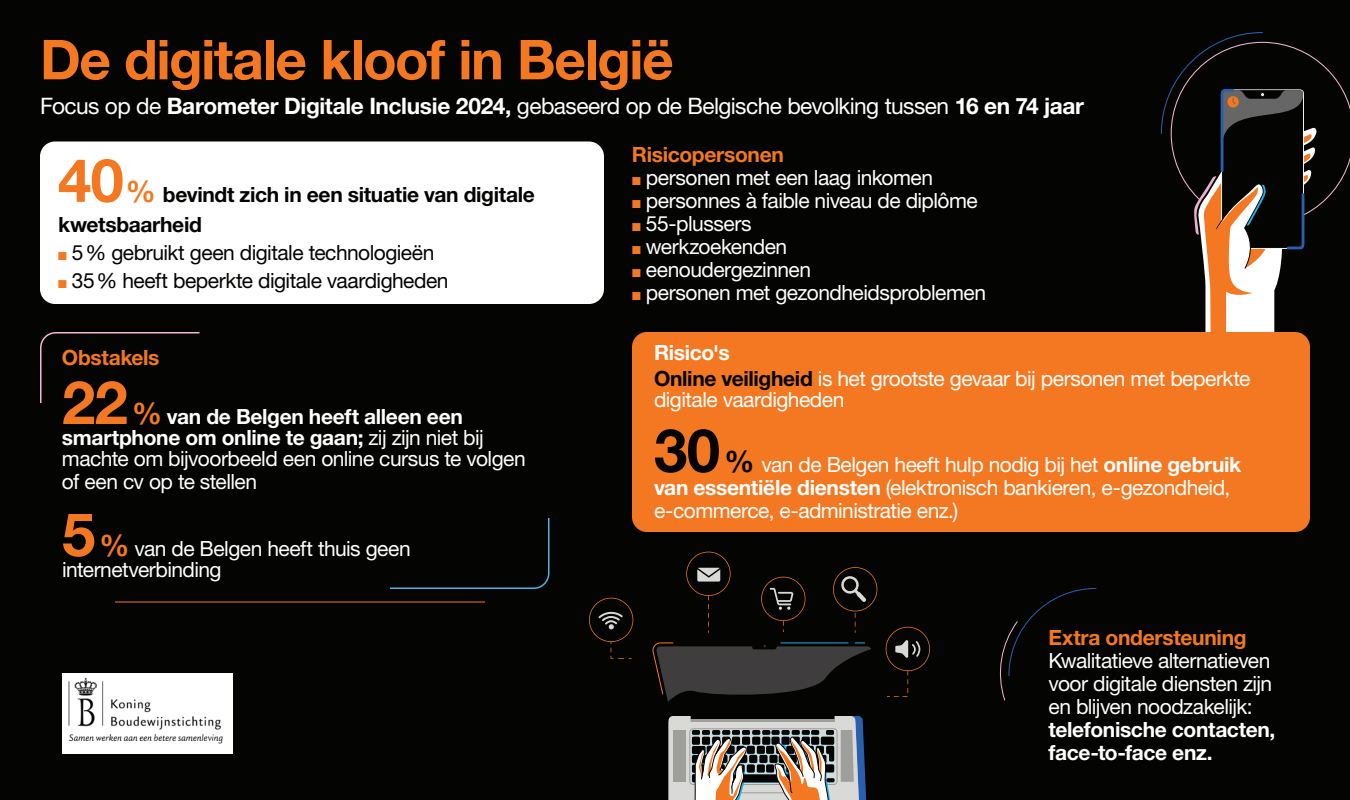
<style>
.page{position:relative;width:1350px;height:800px;background:#040503}
.page>*{position:absolute;margin:0;border:0;box-sizing:border-box;transform-origin:0 0}
.t1{font:700 55.1px "Helvetica Neue LTW1 G";letter-spacing:-.025em;color:#f47821}
.t2{font:22.7px "Helvetica Neue LTW1 G";letter-spacing:-.025em;color:#fff}
.t3{font:21px/23px "Helvetica Neue LTW1 G";letter-spacing:-.025em;color:#fff}
.t4{font:21px "Helvetica Neue LTW1 G";letter-spacing:-.025em;color:#040503}
.t5{font:700 21px/30px "Helvetica Neue LTW1 G";letter-spacing:-.015em;color:#040503}
.t6{font:700 21px "Helvetica Neue LTW1 G";letter-spacing:-.015em;color:#f47821}
.t7{font:700 21px/23px "Helvetica Neue LTW1 G";letter-spacing:-.02em;color:#fff}
.s1{font-weight:700}
.s2{font-size:60px;color:#f47821}
.s3{font-size:30px;color:#f47821}
.s4{color:#f47821}
.s5{font-weight:700;font-size:60px;color:#f47821}
.s6{font-weight:700;font-size:30px;color:#f47821}
.s7{font-weight:700;color:#040503}
.s8{font-weight:700;font-size:60px;color:#040503}
.s9{font-weight:700;font-size:30px;color:#040503}
</style>
<div class="page">
<div style="left:40px;top:142px;width:564px;height:162px;background:#fff;border-radius:15px"></div>
<svg style="left:589px;top:598px;width:44px;height:61px"></svg>
<svg style="left:886px;top:627px;width:44px;height:70px"></svg>
<svg style="left:686px;top:552px;width:45px;height:81px"></svg>
<svg style="left:761px;top:577px;width:44px;height:55px"></svg>
<svg style="left:833px;top:567px;width:44px;height:66px"></svg>
<svg style="left:652px;top:642px;width:219px;height:158px"></svg>
<svg style="left:40px;top:332px;width:160px;height:71px"></svg>
<svg style="left:1160px;top:32px;width:190px;height:303px"></svg>
<div style="left:632px;top:332px;width:678px;height:200px;background:#f47821;border-radius:15px"></div>
<svg style="left:999px;top:588px;width:98px;height:113px"></svg>
<img style="left:62px;top:673px;width:170px;height:80px">
<svg style="left:390px;top:518px;width:160px;height:71px"></svg>
<hr style="left:115px;top:602px;width:370px;height:1px;background:#f47821">
<h1 class="t1" style="left:40px;top:26px;width:635px">De digitale kloof in België</h1>
<p class="t2" style="left:40px;top:92px;width:1046px">Focus op de <span class="s1">Barometer Digitale Inclusie 2024,</span> gebaseerd op de Belgische bevolking tussen <span class="s1">16 en 74 jaar</span></p>
<p class="t5" style="left:58px;top:179px;width:478px"><span class="s2">40</span><span class="s3">%</span> bevindt zich in een situatie van digitale kwetsbaarheid</p>
<p class="t4" style="left:58px;top:239px;width:378px"><span class="s4">■</span> 5% gebruikt geen digitale technologieën</p>
<p class="t4" style="left:58px;top:267px;width:392px"><span class="s4">■</span> 35% heeft beperkte digitale vaardigheden</p>
<p class="t6" style="left:62px;top:345px;width:99px">Obstakels</p>
<p class="t3" style="left:62px;top:406px;width:465px;line-height:21px"><span class="s5">22</span><span class="s6">%</span> <span class="s1">van de Belgen heeft alleen een smartphone om online te gaan;</span> zij zijn niet bij machte om bijvoorbeeld een online cursus te volgen</p>
<p class="t3" style="left:62px;top:470px;width:197px">of een cv op te stellen</p>
<p class="t3" style="left:62px;top:538px;width:350px;line-height:21px"><span class="s5">5</span> <span class="s6">%</span> van de Belgen heeft thuis geen internetverbinding</p>
<p class="t6" style="left:632px;top:142px;width:154px">Risicopersonen</p>
<p class="t3" style="left:632px;top:166px;width:303px"><span class="s4">■</span> personen met een laag inkomen</p>
<p class="t3" style="left:632px;top:189px;width:347px"><span class="s4">■</span> personnes à faible niveau de diplôme</p>
<p class="t3" style="left:632px;top:212px;width:121px"><span class="s4">■</span> 55-plussers</p>
<p class="t3" style="left:632px;top:235px;width:157px"><span class="s4">■</span> werkzoekenden</p>
<p class="t3" style="left:632px;top:258px;width:181px"><span class="s4">■</span> eenoudergezinnen</p>
<p class="t3" style="left:632px;top:281px;width:356px"><span class="s4">■</span> personen met gezondheidsproblemen</p>
<p class="t3" style="left:654px;top:339px;width:598px;line-height:26px"><span class="s1">Risico's<br></span><span class="s7">Online veiligheid</span> is het grootste gevaar bij personen met beperkte</p>
<p class="t3" style="left:654px;top:388px;width:192px">digitale vaardigheden</p>
<p class="t3" style="left:654px;top:453px;width:589px"><span class="s8">30</span> <span class="s9">%</span> van de Belgen heeft hulp nodig bij het <span class="s1">online gebruik van essentiële diensten</span> (elektronisch bankieren, e-gezondheid, e-commerce, e-administratie enz.)</p>
<p class="t6" style="left:1049px;top:625px;width:200px">Extra ondersteuning</p>
<p class="t3" style="left:1049px;top:649px;width:225px;text-align:justify">Kwalitatieve alternatieven voor digitale diensten zijn en blijven noodzakelijk:</p>
<p class="t7" style="left:1049px;top:718px;width:228px">telefonische contacten, face-to-face enz.</p>
</div>
